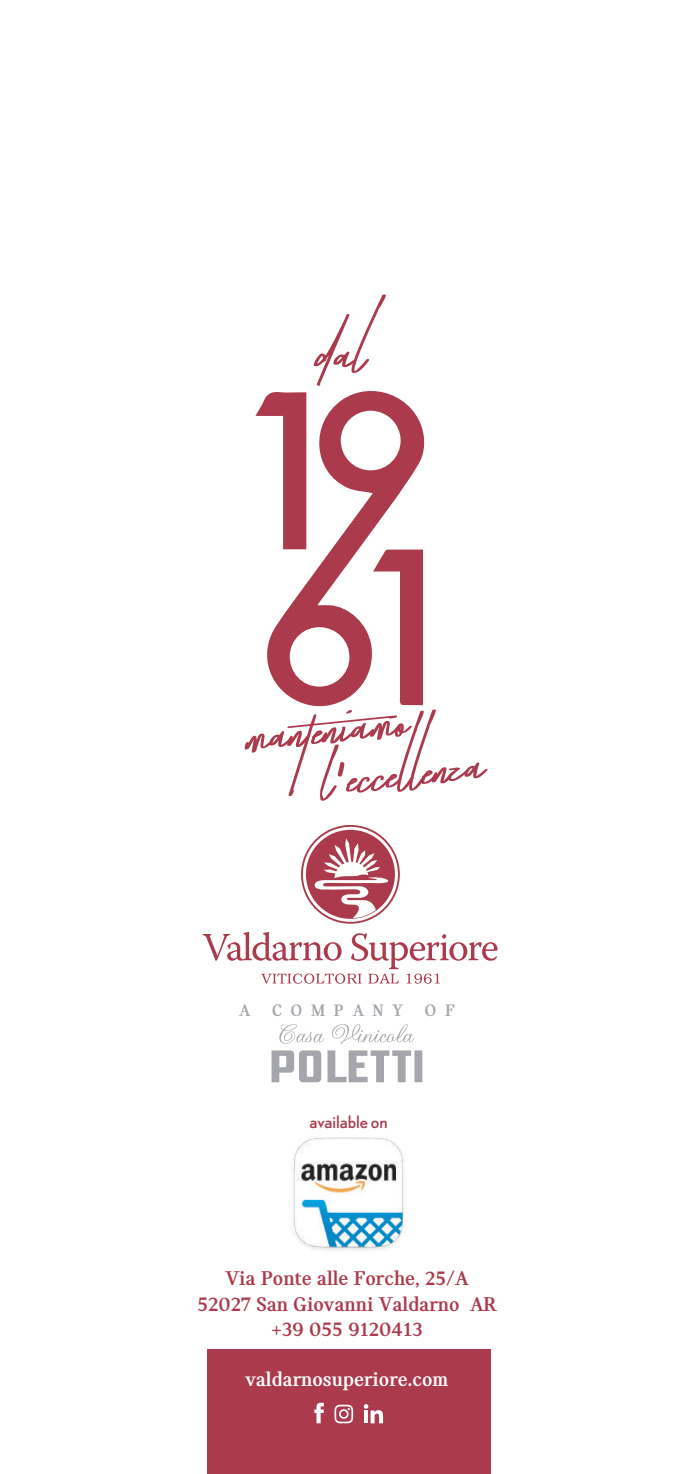
<style>
.page{position:relative;width:695px;height:1474px;background:#fff}
.page>*{position:absolute;margin:0;border:0;box-sizing:border-box;transform-origin:0 0}
.t1{font:97.48px "Takenby Vultures Demo";color:#ab3b4c}
.t2{font:700 21px/25.2px "MINI Serif";color:#ab3b4c;text-align:center}
.t3{font:700 21px "MINI Serif";color:#fff}
.t4{font:700 17.5px "MINI Serif";letter-spacing:.5em;color:#a5a6ac}
.t5{font:17.15px "Nobel";color:#ab3b4c}
</style>
<div class="page">
<div style="left:207px;top:1348px;width:283px;height:125px;background:#ab3b4c"></div>
<svg style="left:279px;top:1024px;width:135px;height:19px"></svg>
<div style="left:414px;top:1050px;width:8px;height:32px;background:#a5a6ac"></div>
<svg style="left:327px;top:1050px;width:84px;height:32px"></svg>
<svg style="left:271px;top:1050px;width:50px;height:32px"></svg>
<svg style="left:301px;top:825px;width:99px;height:98px"></svg>
<svg style="left:202px;top:932px;width:295px;height:51px"></svg>
<svg style="left:334px;top:1404px;width:19px;height:19px"></svg>
<svg style="left:314px;top:1402px;width:10px;height:21px"></svg>
<svg style="left:364px;top:1404px;width:19px;height:19px"></svg>
<hr style="left:364px;top:1410px;width:4px;height:13px;background:#fff">
<svg style="left:267px;top:391px;width:158px;height:316px"></svg>
<svg style="left:255px;top:391px;width:51px;height:158px"></svg>
<svg style="left:319px;top:549px;width:168px;height:252px"></svg>
<img style="left:293px;top:1137px;width:111px;height:113px">
<h1 class="t1" style="left:317px;top:287px;width:52px">dal</h1>
<h1 class="t1" style="left:239px;top:671px;width:166px;rotate:-6deg">manteniamo</h1>
<p class="t4" style="left:239px;top:1000px;width:13px">A</p>
<p class="t4" style="left:272px;top:1000px;width:132px">COMPANY</p>
<p class="t4" style="left:425px;top:1000px;width:31px">O F</p>
<p class="t5" style="left:309px;top:1111px;width:80px">available on</p>
<p class="t2" style="left:197px;top:1265px;width:300px">Via Ponte alle Forche, 25/A<br>52027 San Giovanni Valdarno AR +39 055 9120413</p>
<p class="t3" style="left:245px;top:1367px;width:204px">valdarnosuperiore.com</p>
</div>
